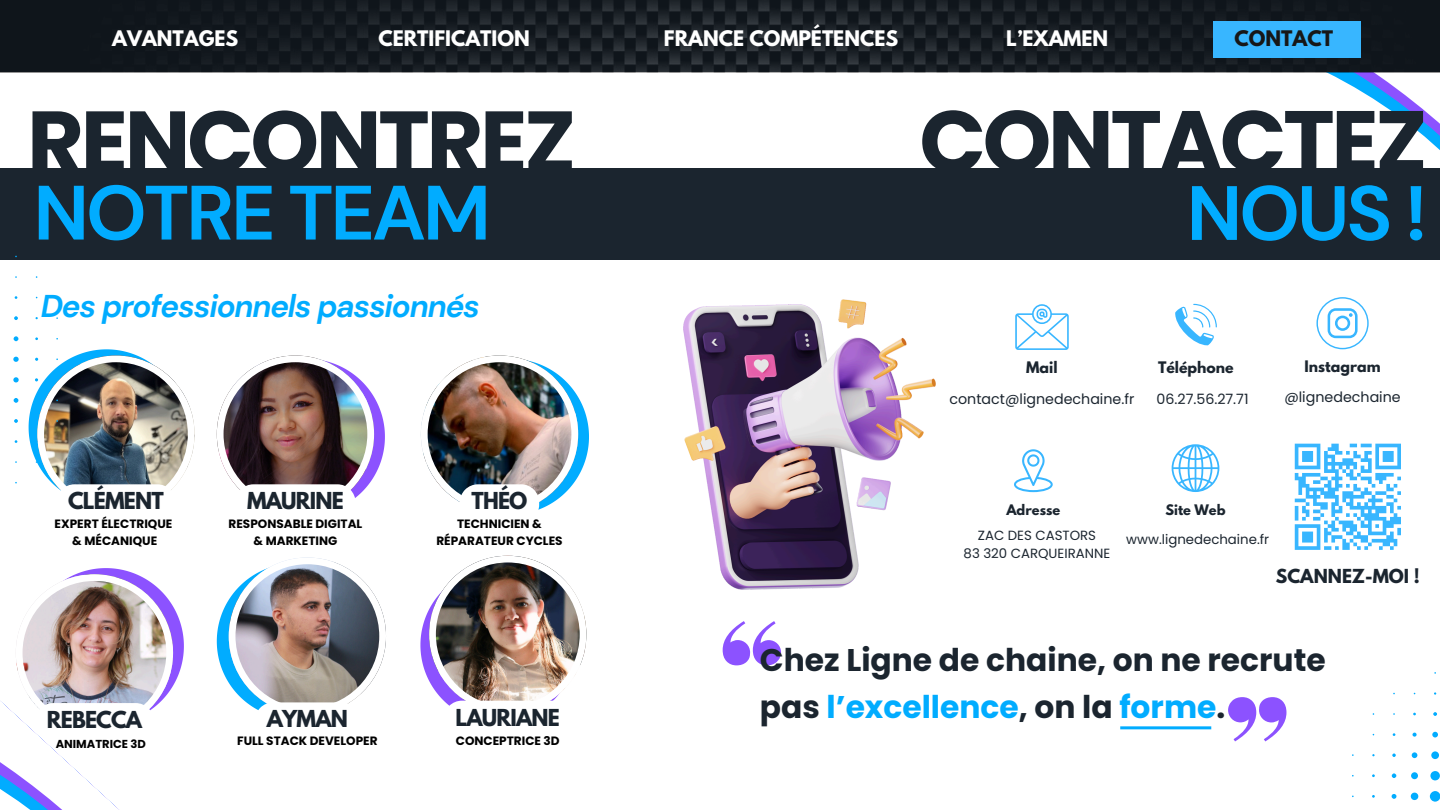
<style>
.page{position:relative;width:1440px;height:810px;background:#fff}
.page>*{position:absolute;margin:0;border:0;box-sizing:border-box;transform-origin:0 0}
.t1{font:700 87.4px "Poppins";letter-spacing:-.04em;color:#1b252f}
.t2{font:700 76.8px "DM Sans";letter-spacing:-.04em;color:#01acff}
.t3{font:italic 700 31.4px "DM Sans";letter-spacing:-.04em;color:#01acff}
.t4{font:700 31.3px/47px "Poppins";color:#1b252f}
.t5{font:700 20.7px "League Spartan";letter-spacing:-.04em;color:#1b252f}
.t6{font:700 19px "League Spartan";color:#fff}
.t7{font:700 19px "League Spartan";color:#171717}
.t8{font:700 17.1px "League Spartan";color:#1b252f}
.t9{font:14.3px "Poppins";color:#1b252f}
.t10{font:14.2px "Poppins";color:#1b252f}
.t11{font:700 14.1px "League Spartan";color:#1b252f}
.t12{font:13.3px/18.1px "Poppins";color:#1b252f;text-align:center}
.t13{font:700 12.9px "League Spartan";color:#1b252f}
.t14{font:700 12.1px/16.6px "Poppins";color:#000;text-align:center}
.t15{font:700 11.5px "Poppins";color:#000}
.s1{color:#01acff}
</style>
<div class="page">
<div style="left:0;top:168px;width:1440px;height:92px;background:#1b252f"></div>
<svg style="left:0;top:483px;width:184px;height:327px"></svg>
<svg style="left:993px;top:72px;width:447px;height:278px"></svg>
<svg style="left:13px;top:357px;width:6px;height:5px"></svg>
<svg style="left:13px;top:377px;width:6px;height:5px"></svg>
<svg style="left:14px;top:336px;width:4px;height:5px"></svg>
<svg style="left:14px;top:398px;width:4px;height:5px"></svg>
<svg style="left:14px;top:419px;width:4px;height:4px"></svg>
<svg style="left:14px;top:316px;width:4px;height:4px"></svg>
<div style="left:1430px;top:791px;width:10px;height:11px;background:#01acff;border-radius:50%"></div>
<div style="left:1430px;top:771px;width:10px;height:9px;background:#01acff;border-radius:50%"></div>
<div style="left:1431px;top:751px;width:8px;height:8px;background:#01acff;border-radius:50%"></div>
<div style="left:1411px;top:793px;width:7px;height:7px;background:#01acff;border-radius:50%"></div>
<div style="left:1411px;top:772px;width:7px;height:7px;background:#01acff;border-radius:50%"></div>
<svg style="left:1432px;top:732px;width:6px;height:6px"></svg>
<svg style="left:1412px;top:752px;width:5px;height:6px"></svg>
<svg style="left:1392px;top:794px;width:4px;height:5px"></svg>
<svg style="left:1392px;top:773px;width:4px;height:5px"></svg>
<svg style="left:1412px;top:733px;width:5px;height:4px"></svg>
<svg style="left:1433px;top:712px;width:4px;height:4px"></svg>
<svg style="left:1392px;top:753px;width:4px;height:4px"></svg>
<img style="left:29px;top:349px;width:166px;height:174px">
<img style="left:420px;top:556px;width:166px;height:150px">
<img style="left:217px;top:355px;width:168px;height:143px">
<img style="left:421px;top:355px;width:168px;height:155px">
<img style="left:216px;top:557px;width:170px;height:154px">
<img style="left:16px;top:568px;width:167px;height:174px">
<svg style="left:723px;top:621px;width:58px;height:44px"></svg>
<svg style="left:1228px;top:697px;width:58px;height:44px"></svg>
<hr style="left:1120px;top:726px;width:91px;height:3px;background:#01acff">
<img style="left:683px;top:299px;width:252px;height:291px">
<svg style="left:1175px;top:304px;width:42px;height:41px"></svg>
<svg style="left:1015px;top:304px;width:54px;height:46px"></svg>
<svg style="left:1316px;top:297px;width:53px;height:52px"></svg>
<svg style="left:1014px;top:449px;width:39px;height:43px"></svg>
<svg style="left:1172px;top:444px;width:47px;height:48px"></svg>
<svg style="left:1294px;top:443px;width:107px;height:107px"></svg>
<img style="left:0;top:0;width:1440px;height:72px">
<div style="left:1213px;top:21px;width:148px;height:36px;background:#38b6ff"></div>
<p class="t6" style="left:112px;top:29px;width:128px">AVANTAGES</p>
<p class="t6" style="left:378px;top:29px;width:153px">CERTIFICATION</p>
<p class="t6" style="left:664px;top:29px;width:236px">FRANCE COMPÉTENCES</p>
<p class="t6" style="left:1006px;top:29px;width:104px">L’EXAMEN</p>
<p class="t7" style="left:1235px;top:29px;width:100px">CONTACT</p>
<p class="t1" style="left:27px;top:81px;width:551px">RENCONTREZ</p>
<p class="t1" style="left:919px;top:81px;width:510px">CONTACTEZ</p>
<p class="t2" style="left:34px;top:163px;width:459px">NOTRE TEAM</p>
<p class="t2" style="left:1187px;top:164px;width:242px">NOUS !</p>
<p class="t3" style="left:41px;top:286px;width:441px">Des professionnels passionnés</p>
<p class="t5" style="left:68px;top:491px;width:97px">CLÉMENT</p>
<p class="t14" style="left:55px;top:516px;width:119px">EXPERT ÉLECTRIQUE</p>
<p class="t14" style="left:72px;top:532px;width:87px">&amp; MÉCANIQUE</p>
<p class="t5" style="left:247px;top:491px;width:98px">MAURINE</p>
<p class="t5" style="left:472px;top:491px;width:57px">THÉO</p>
<p class="t14" style="left:229px;top:516px;width:135px">RESPONSABLE DIGITAL &amp; MARKETING</p>
<p class="t14" style="left:436px;top:516px;width:128px">TECHNICIEN &amp;<br>RÉPARATEUR CYCLES</p>
<p class="t5" style="left:47px;top:709px;width:97px">REBECCA</p>
<p class="t5" style="left:267px;top:709px;width:83px">AYMAN</p>
<p class="t15" style="left:56px;top:736px;width:92px">ANIMATRICE 3D</p>
<p class="t14" style="left:237px;top:733px;width:142px">FULL STACK DEVELOPER</p>
<p class="t5" style="left:456px;top:707px;width:106px">LAURIANE</p>
<p class="t14" style="left:456px;top:732px;width:105px">CONCEPTRICE 3D</p>
<p class="t11" style="left:1026px;top:361px;width:33px">Mail</p>
<p class="t11" style="left:1305px;top:359px;width:77px">Instagram</p>
<p class="t9" style="left:950px;top:389px;width:186px">contact@lignedechaine.fr</p>
<p class="t9" style="left:1284px;top:387px;width:118px">@lignedechaine</p>
<p class="t11" style="left:1158px;top:360px;width:77px">Téléphone</p>
<p class="t10" style="left:1157px;top:389px;width:94px">06.27.56.27.71</p>
<p class="t13" style="left:1007px;top:503px;width:55px">Adresse</p>
<p class="t13" style="left:1166px;top:503px;width:62px">Site Web</p>
<p class="t12" style="left:964px;top:526px;width:148px">ZAC DES CASTORS<br>83 320 CARQUEIRANNE</p>
<p class="t12" style="left:1126px;top:530px;width:144px">www.lignedechaine.fr</p>
<p class="t8" style="left:1276px;top:568px;width:145px">SCANNEZ-MOI !</p>
<p class="t4" style="left:760px;top:637px;width:567px">Chez Ligne de chaine, on ne recrute pas <span class="s1">l’excellence</span>, on la <span class="s1">forme</span>.</p>
</div>
